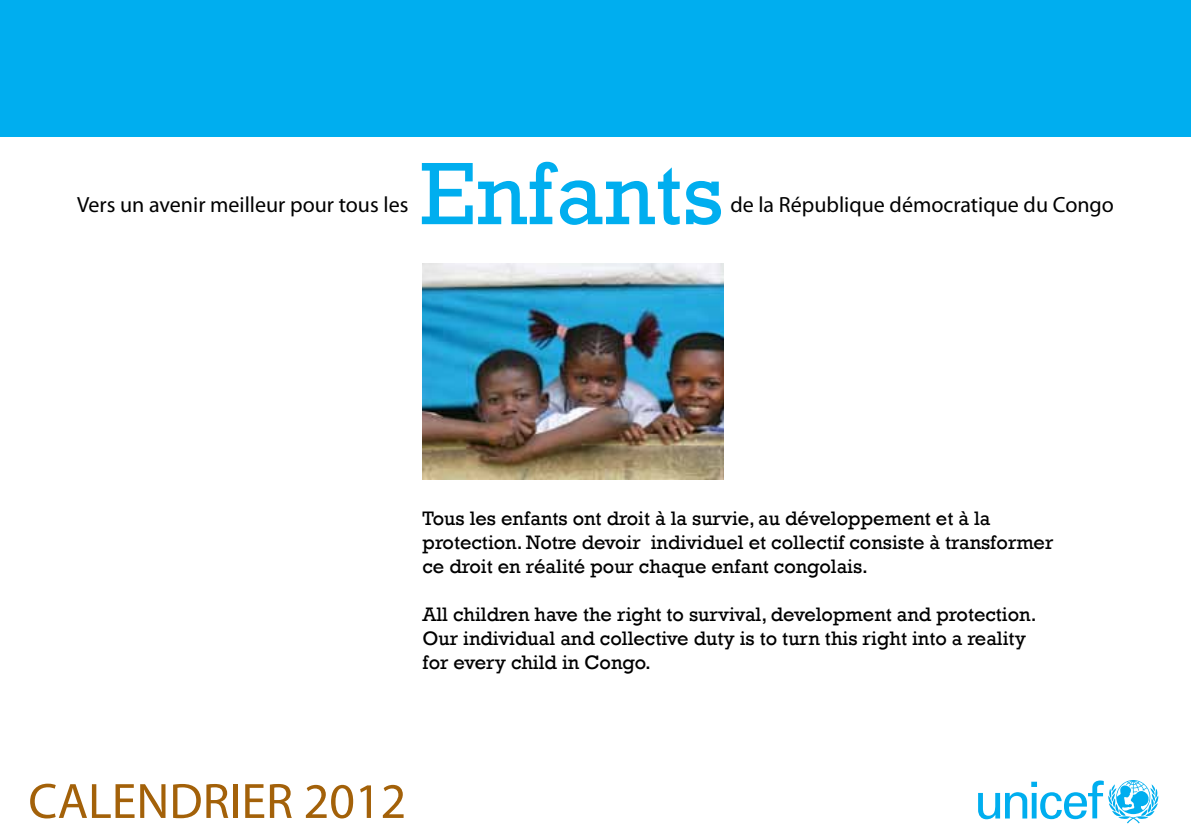
<style>
.page{position:relative;width:1191px;height:840px;background:#fff}
.page>*{position:absolute;margin:0;border:0;box-sizing:border-box;transform-origin:0 0}
.t1{font:90px "Rockwell";color:#00aeef}
.t2{font:50px "Myriad Pro";color:#a36109}
.t3{font:22px "Myriad Pro";color:#000}
.t4{font:20px/24px "Rockwell";color:#000}
</style>
<div class="page">
<div style="left:0;top:0;width:1191px;height:136px;background:#00aeef"></div>
<img style="left:422px;top:264px;width:301px;height:215px">
<svg style="left:978px;top:780px;width:180px;height:42px"></svg>
<h1 class="t1" style="left:419px;top:142px;width:306px">Enfants</h1>
<p class="t3" style="left:77px;top:191px;width:333px">Vers un avenir meilleur pour tous les</p>
<p class="t3" style="left:730px;top:191px;width:385px">de la République démocratique du Congo</p>
<p class="t4" style="left:422px;top:506px;width:632px">Tous les enfants ont droit à la survie, au développement et à la protection. Notre devoir individuel et collectif consiste à transformer ce droit en réalité pour chaque enfant congolais.</p>
<p class="t4" style="left:422px;top:602px;width:615px">All children have the right to survival, development and protection.<br>Our individual and collective duty is to turn this right into a reality for every child in Congo.</p>
<h2 class="t2" style="left:28px;top:769px;width:379px">CALENDRIER 2012</h2>
</div>
